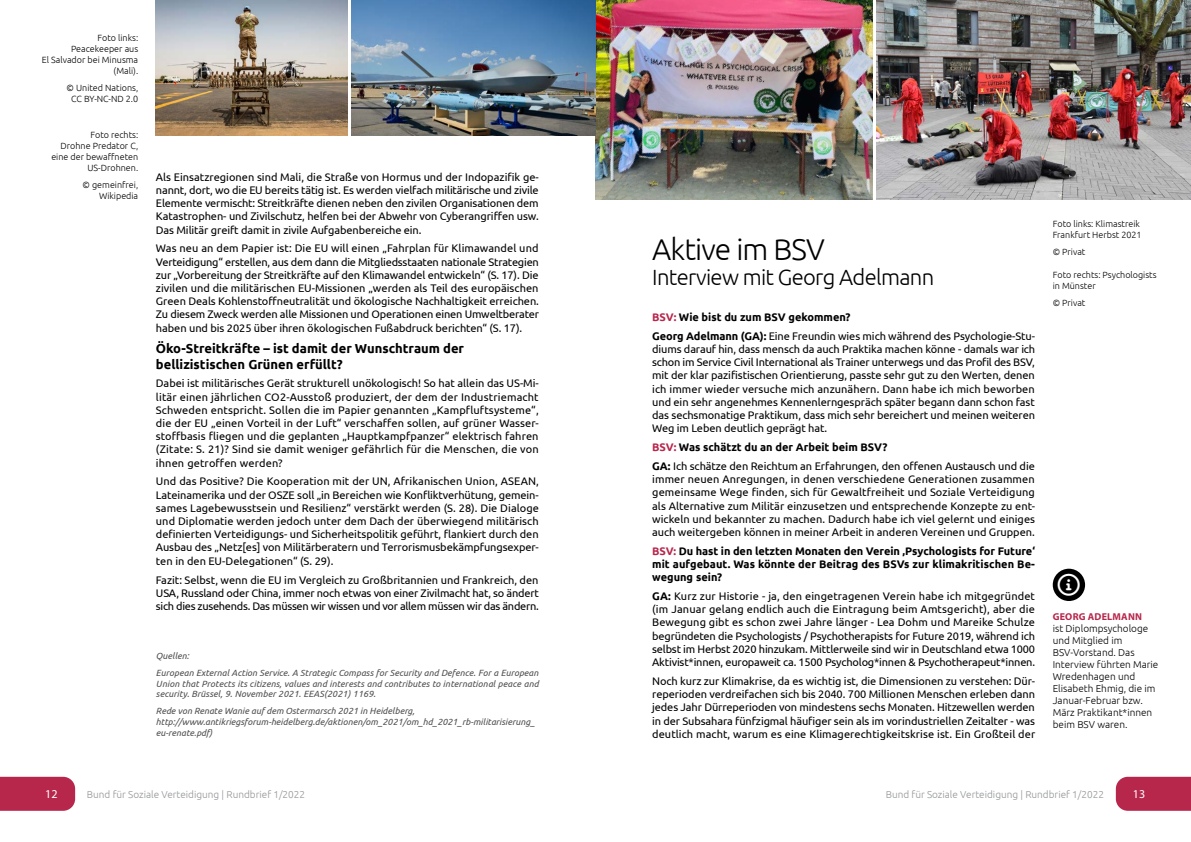
<style>
.page{position:relative;width:1191px;height:842px;background:#fff}
.page>*{position:absolute;margin:0;border:0;box-sizing:border-box;transform-origin:0 0}
.t1{font:300 30px "Ubuntu";letter-spacing:-.03em;color:#000}
.t2{font:300 22px "Ubuntu";letter-spacing:-.03em;color:#000}
.t3{font:22px "Font Awesome 6 Pro";color:#fff}
.t4{font:700 13px/15.6px "Ubuntu";color:#000}
.t5{font:12px "Myriad Pro";color:#fff}
.t6{font:11px/13.2px "Ubuntu";letter-spacing:-.005em;color:#000;text-align:justify}
.t7{font:700 11px/13.2px "Ubuntu";letter-spacing:.005em;color:#000;text-align:justify}
.t8{font:300 10px/12px "Ubuntu";color:#000}
.t9{font:300 10px "Ubuntu";color:#939598}
.t10{font:700 10px "Myriad Pro";letter-spacing:.02em;color:#b7274c}
.t11{font:italic 9px/10.8px "Ubuntu";color:#4f4f51}
.t12{font:300 9px/11px "Ubuntu";color:#000;text-align:right}
.s1{font-weight:700;color:#b7274c}
.s2{font-weight:700}
.s3{color:#b7274c}
</style>
<div class="page">
<div style="left:0;top:777px;width:75px;height:34px;background:#b7274c"></div>
<div style="left:1115px;top:777px;width:76px;height:34px;background:#b7274c"></div>
<img style="left:156px;top:0;width:191px;height:135px">
<img style="left:595px;top:0;width:277px;height:200px">
<img style="left:351px;top:0;width:244px;height:135px">
<img style="left:876px;top:0;width:315px;height:200px">
<div style="left:1052px;top:569px;width:33px;height:32px;background:#000;border-radius:50%"></div>
<p class="t12" style="left:42px;top:32px;width:98px">Foto links:<br>Peacekeeper aus<br>El Salvador bei Minusma (Mali).</p>
<p class="t12" style="left:67px;top:82px;width:73px;text-align:center">© United Nations,<br>CC BY-NC-ND 2.0</p>
<p class="t12" style="left:51px;top:129px;width:88px">Foto rechts:<br>Drohne Predator C, eine der bewaffneten<br>US-Drohnen.</p>
<p class="t12" style="left:83px;top:179px;width:57px">© gemeinfrei,<br>Wikipedia</p>
<p class="t6" style="left:156px;top:170px;width:384px">Als Einsatzregionen sind Mali, die Straße von Hormus und der Indopazifik ge&shy;nannt, dort, wo die EU bereits tätig ist. Es werden vielfach militärische und zivile Elemente vermischt: Streitkräfte dienen neben den zivilen Organisationen dem Katastrophen- und Zivilschutz, helfen bei der Abwehr von Cyberangriffen usw.<br>Das Militär greift damit in zivile Aufgabenbereiche ein.</p>
<p class="t6" style="left:156px;top:242px;width:384px">Was neu an dem Papier ist: Die EU will einen „Fahrplan für Klimawandel und Verteidigung“ erstellen, aus dem dann die Mitgliedsstaaten nationale Strategien zur „Vorbereitung der Streitkräfte auf den Klimawandel entwickeln“ (S. 17). Die zivilen und die militärischen EU-Missionen „werden als Teil des europäischen Green Deals Kohlenstoffneutralität und ökologische Nachhaltigkeit erreichen.<br>Zu diesem Zweck werden alle Missionen und Operationen einen Umweltberater haben und bis 2025 über ihren ökologischen Fußabdruck berichten“ (S. 17).</p>
<p class="t4" style="left:156px;top:340px;width:310px">Öko-Streitkräfte – ist damit der Wunschtraum der bellizistischen Grünen erfüllt?</p>
<p class="t6" style="left:156px;top:376px;width:384px">Dabei ist militärisches Gerät strukturell unökologisch! So hat allein das US-Mi&shy;litär einen jährlichen CO2-Ausstoß produziert, der dem der Industriemacht Schweden entspricht. Sollen die im Papier genannten „Kampfluftsysteme“, die der EU „einen Vorteil in der Luft“ verschaffen sollen, auf grüner Wasser&shy;stoffbasis fliegen und die geplanten „Hauptkampfpanzer“ elektrisch fahren (Zitate: S. 21)? Sind sie damit weniger gefährlich für die Menschen, die von ihnen getroffen werden?</p>
<p class="t6" style="left:156px;top:475px;width:384px">Und das Positive? Die Kooperation mit der UN, Afrikanischen Union, ASEAN, Lateinamerika und der OSZE soll „in Bereichen wie Konfliktverhütung, gemein&shy;sames Lagebewusstsein und Resilienz“ verstärkt werden (S. 28). Die Dialoge und Diplomatie werden jedoch unter dem Dach der überwiegend militärisch definierten Verteidigungs- und Sicherheitspolitik geführt, flankiert durch den Ausbau des „Netz[es] von Militärberatern und Terrorismusbekämpfungsexper&shy;ten in den EU-Delegationen“ (S. 29).</p>
<p class="t6" style="left:156px;top:573px;width:384px">Fazit: Selbst, wenn die EU im Vergleich zu Großbritannien und Frankreich, den USA, Russland oder China, immer noch etwas von einer Zivilmacht hat, so ändert sich dies zusehends. Das müssen wir wissen und vor allem müssen wir das ändern.</p>
<p class="t11" style="left:156px;top:648px;width:384px;line-height:16.5px">Quellen:<br>European External Action Service. A Strategic Compass for Security and Defence. For a European</p>
<p class="t11" style="left:156px;top:678px;width:384px">Union that Protects its citizens, values and interests and contributes to international peace and security. Brüssel, 9. November 2021. EEAS(2021) 1169.</p>
<p class="t11" style="left:156px;top:705px;width:380px">Rede von Renate Wanie auf dem Ostermarsch 2021 in Heidelberg, http://www.antikriegsforum-heidelberg.de/aktionen/om_2021/om_hd_2021_rb-militarisierung_ eu-renate.pdf)</p>
<h1 class="t1" style="left:652px;top:231px;width:174px">Aktive im BSV</h1>
<h2 class="t2" style="left:652px;top:264px;width:284px">Interview mit Georg Adelmann</h2>
<p class="t6" style="left:652px;top:307px;width:384px;line-height:18.9px"><span class="s1">BSV:</span> <span class="s2">Wie bist du zum BSV gekommen?<br>Georg Adelmann (GA):</span> Eine Freundin wies mich während des Psychologie-Stu-</p>
<p class="t6" style="left:652px;top:342px;width:384px">diums darauf hin, dass mensch da auch Praktika machen könne - damals war ich schon im Service Civil International als Trainer unterwegs und das Profil des BSV, mit der klar pazifistischen Orientierung, passte sehr gut zu den Werten, denen ich immer wieder versuche mich anzunähern. Dann habe ich mich beworben und ein sehr angenehmes Kennenlerngespräch später begann dann schon fast das sechsmonatige Praktikum, dass mich sehr bereichert und meinen weiteren Weg im Leben deutlich geprägt hat.</p>
<p class="t6" style="left:652px;top:437px;width:384px;line-height:18.9px"><span class="s1">BSV:</span> <span class="s2">Was schätzt du an der Arbeit beim BSV?<br>GA:</span> Ich schätze den Reichtum an Erfahrungen, den offenen Austausch und die</p>
<p class="t6" style="left:652px;top:472px;width:384px">immer neuen Anregungen, in denen verschiedene Generationen zusammen gemeinsame Wege finden, sich für Gewaltfreiheit und Soziale Verteidigung als Alternative zum Militär einzusetzen und entsprechende Konzepte zu ent&shy;wickeln und bekannter zu machen. Dadurch habe ich viel gelernt und einiges auch weitergeben können in meiner Arbeit in anderen Vereinen und Gruppen.</p>
<p class="t7" style="left:652px;top:544px;width:384px"><span class="s3">BSV:</span> Du hast in den letzten Monaten den Verein ‚Psychologists for Future‘ mit aufgebaut. Was könnte der Beitrag des BSVs zur klimakritischen Be&shy;wegung sein?</p>
<p class="t6" style="left:652px;top:589px;width:384px"><span class="s2">GA:</span> Kurz zur Historie - ja, den eingetragenen Verein habe ich mitgegründet (im Januar gelang endlich auch die Eintragung beim Amtsgericht), aber die Bewegung gibt es schon zwei Jahre länger - Lea Dohm und Mareike Schulze begründeten die Psychologists / Psychotherapists for Future 2019, während ich selbst im Herbst 2020 hinzukam. Mittlerweile sind wir in Deutschland etwa 1000<br>Aktivist*innen, europaweit ca. 1500 Psycholog*innen &amp; Psychotherapeut*innen.</p>
<p class="t6" style="left:652px;top:674px;width:384px">Noch kurz zur Klimakrise, da es wichtig ist, die Dimensionen zu verstehen: Dür&shy;reperioden verdreifachen sich bis 2040. 700 Millionen Menschen erleben dann jedes Jahr Dürreperioden von mindestens sechs Monaten. Hitzewellen werden in der Subsahara fünfzigmal häufiger sein als im vorindustriellen Zeitalter - was deutlich macht, warum es eine Klimagerechtigkeitskrise ist. Ein Großteil der</p>
<p class="t12" style="left:1052px;top:218px;width:90px;text-align:left">Foto links: Klimastreik<br>Frankfurt Herbst 2021</p>
<p class="t12" style="left:1052px;top:246px;width:34px">© Privat</p>
<p class="t12" style="left:1052px;top:269px;width:105px;text-align:left">Foto rechts: Psychologists in Münster</p>
<p class="t12" style="left:1052px;top:297px;width:34px">© Privat</p>
<h2 class="t3" style="left:1058px;top:574px;width:23px">■□●</h2>
<p class="t10" style="left:1052px;top:610px;width:91px">GEORG ADELMANN</p>
<p class="t8" style="left:1052px;top:622px;width:107px">ist Diplompsychologe und Mitglied im<br>BSV-Vorstand. Das<br>Interview führten Marie<br>Wredenhagen und<br>Elisabeth Ehmig, die im<br>Januar-Februar bzw.<br>März Praktikant*innen beim BSV waren.</p>
<p class="t5" style="left:45px;top:787px;width:14px">12</p>
<p class="t9" style="left:87px;top:788px;width:220px">Bund für Soziale Verteidigung | Rundbrief 1/2022</p>
<p class="t9" style="left:885px;top:788px;width:220px">Bund für Soziale Verteidigung | Rundbrief 1/2022</p>
<p class="t5" style="left:1132px;top:787px;width:14px">13</p>
</div>
